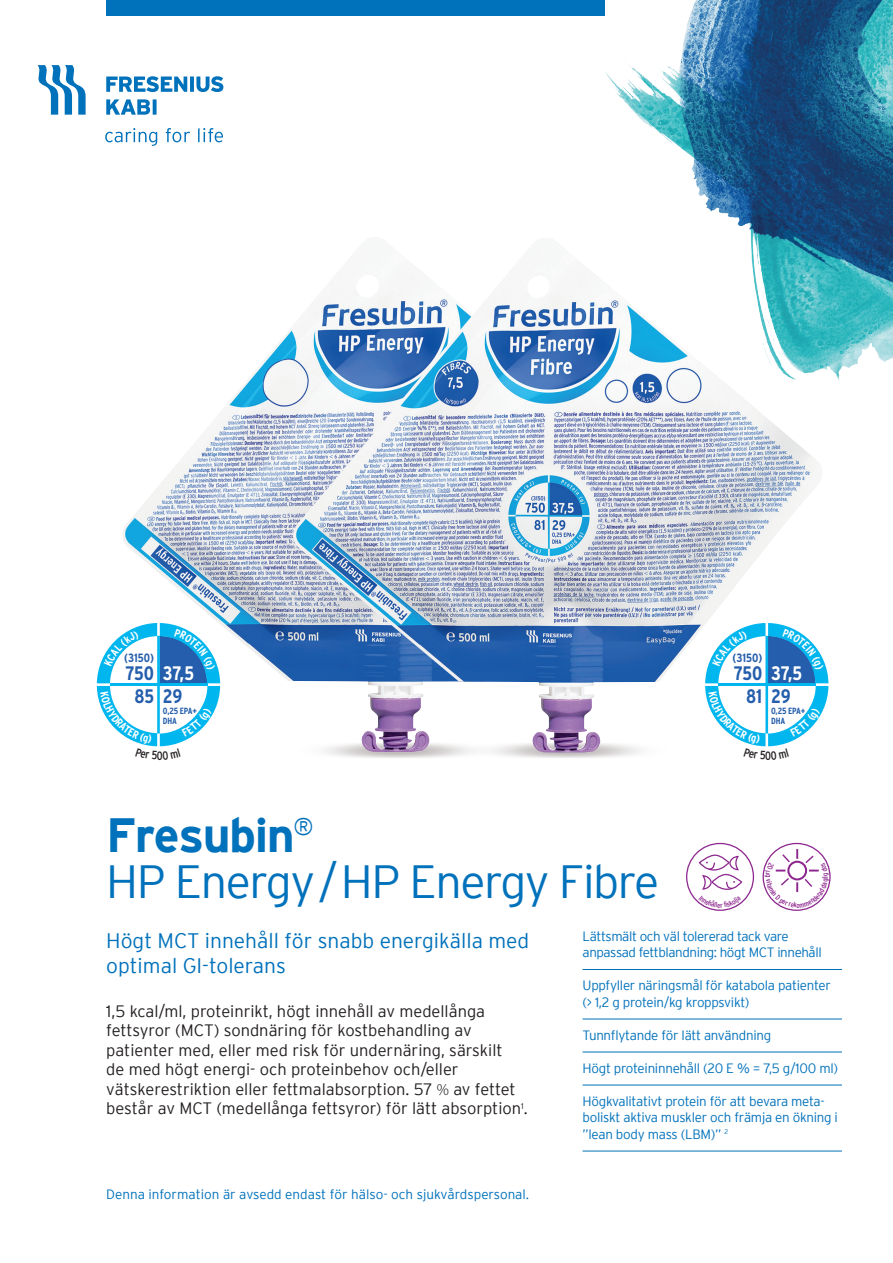
<style>
.page{position:relative;width:893px;height:1263px;background:#fff}
.page>*{position:absolute;margin:0;border:0;box-sizing:border-box;transform-origin:0 0}
.t1{font:700 48px "Interstate FRESENIUS Bold";letter-spacing:-.03em;color:#0071bb}
.t2{font:300 46.5px "Interstate FRESENIUS Light";letter-spacing:-.03em;color:#0071bb}
.t3{font:300 21px/25.5px "Interstate FRESENIUS Light";color:#0071bb}
.t4{font:700 condensed 19.5px "Interstate";letter-spacing:-.015em;color:#245eac}
.t5{font:700 condensed 19.5px "Interstate";color:#fff}
.t6{font:300 16.5px/19.5px "Interstate FRESENIUS Light";color:#231f20}
.t7{font:300 13.5px/16.5px "Interstate FRESENIUS Light";letter-spacing:-.02em;color:#0071bb}
.t8{font:300 13.5px "Interstate FRESENIUS Light";color:#0071bb}
.t9{font:700 condensed 12px "Interstate";color:#245eac}
.t10{font:700 condensed 9px/10.5px "Interstate";letter-spacing:-.02em;color:#245eac}
.s1{font-family:"Myriad Pro"}
</style>
<div class="page">
<img style="left:605px;top:0;width:288px;height:381px">
<svg style="left:38px;top:65px;width:48px;height:50px"></svg>
<svg style="left:106px;top:99px;width:51px;height:16px"></svg>
<svg style="left:106px;top:76px;width:117px;height:16px"></svg>
<svg style="left:105px;top:128px;width:118px;height:18px"></svg>
<div style="left:106px;top:0;width:499px;height:15px;background:#0071bb"></div>
<img style="left:123px;top:329px;width:170px;height:360px">
<img style="left:293px;top:237px;width:530px;height:515px">
<hr style="left:583px;top:969px;width:259px;height:1px;background:#0071bb">
<hr style="left:583px;top:1019px;width:259px;height:1px;background:#0071bb">
<hr style="left:583px;top:1052px;width:259px;height:1px;background:#0071bb">
<hr style="left:583px;top:1085px;width:259px;height:1px;background:#0071bb">
<hr style="left:583px;top:1151px;width:259px;height:1px;background:#0071bb">
<svg style="left:705px;top:623px;width:123px;height:129px"></svg>
<svg style="left:686px;top:843px;width:68px;height:68px"></svg>
<svg style="left:763px;top:843px;width:68px;height:68px"></svg>
<svg style="left:97px;top:623px;width:123px;height:124px"></svg>
<p class="t9" style="left:124px;top:651px;width:31px">(3150)</p>
<p class="t4" style="left:125px;top:662px;width:30px">750</p>
<p class="t5" style="left:163px;top:662px;width:33px">37,5</p>
<p class="t4" style="left:134px;top:686px;width:21px">85</p>
<p class="t4" style="left:163px;top:686px;width:21px">29</p>
<p class="t10" style="left:163px;top:705px;width:36px">0,25 EPA+<br>DHA</p>
<p class="t9" style="left:732px;top:651px;width:31px">(3150)</p>
<p class="t4" style="left:734px;top:662px;width:30px">750</p>
<p class="t5" style="left:771px;top:662px;width:33px">37,5</p>
<p class="t4" style="left:746px;top:686px;width:18px">81</p>
<p class="t4" style="left:771px;top:686px;width:21px">29</p>
<p class="t10" style="left:771px;top:705px;width:36px">0,25 EPA+<br>DHA</p>
<p class="t1" style="left:106px;top:808px;width:209px">Fresubin<sup>®</sup></p>
<p class="t2" style="left:106px;top:856px;width:555px">HP Energy/HP Energy Fibre</p>
<p class="t3" style="left:106px;top:927px;width:425px">Högt MCT innehåll för snabb energikälla med optimal GI-tolerans</p>
<p class="t6" style="left:106px;top:1001px;width:423px">1,5 kcal/ml, proteinrikt, högt innehåll av medellånga fettsyror (MCT) sondnäring för kostbehandling av patienter med, eller med risk för undernäring, särskilt<br>de med högt energi- och proteinbehov och/eller vätskerestriktion eller fettmalabsorption. 57 <span class="s1">%</span> av fettet består av MCT (medellånga fettsyror) för lätt absorption<sup>1</sup>.</p>
<p class="t7" style="left:583px;top:928px;width:241px">Lättsmält och väl tolererad tack vare anpassad fettblandning: högt MCT innehåll</p>
<p class="t7" style="left:583px;top:977px;width:250px">Uppfyller näringsmål för katabola patienter (&gt; 1,2 g protein/kg kroppsvikt)</p>
<p class="t7" style="left:583px;top:1027px;width:190px">Tunnflytande för lätt användning</p>
<p class="t7" style="left:583px;top:1060px;width:257px">Högt proteininnehåll (20 E % = 7,5 g/100 ml)</p>
<p class="t7" style="left:583px;top:1093px;width:257px">Högkvalitativt protein för att bevara meta&shy;boliskt aktiva muskler och främja en ökning i ”lean body mass (LBM)” <sup>2</sup></p>
<p class="t8" style="left:106px;top:1186px;width:424px">Denna information är avsedd endast för hälso- och sjukvårdspersonal.</p>
</div>
